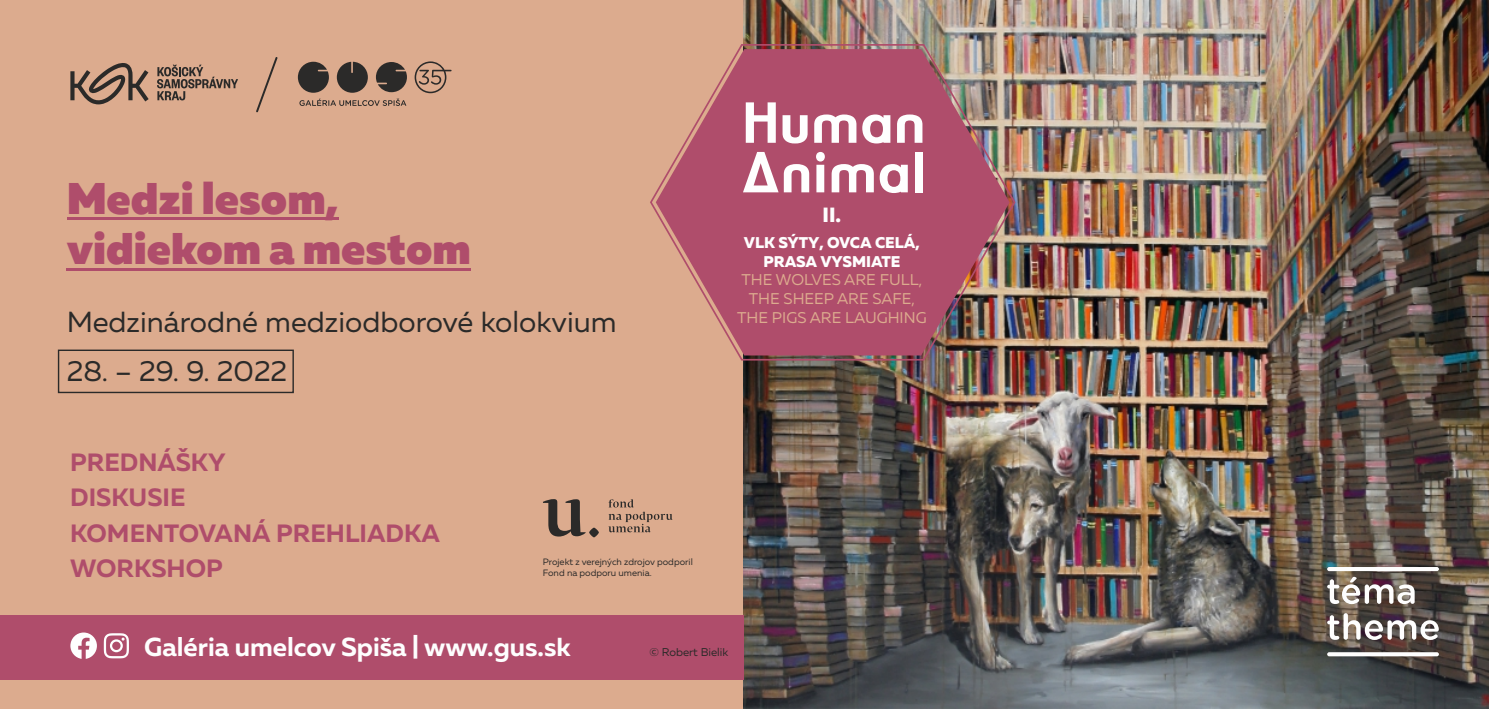
<style>
.page{position:relative;width:1489px;height:709px;background:#fff}
.page>*{position:absolute;margin:0;border:0;box-sizing:border-box;transform-origin:0 0}
.t1{font:57.75px/49.5px "Worldof Water";color:#fefefe}
.t2{font:900 44.25px/50.5px "Muller";color:#af4d6b}
.t3{font:29px "Muller";color:#2b2a29}
.t4{font:700 26px "Muller";color:#fefefe}
.t5{font:700 25px/35.5px "Muller";color:#af4d6b}
.t6{font:800 20.5px "Muller";color:#fefefe}
.t7{font:15.5px/18.5px "Muller";color:#dcab8e;text-align:center}
.t8{font:800 15.5px/18.5px "Muller";color:#fefefe;text-align:center}
.t9{font:11.25px "Muller";color:#2b2a29}
.t10{font:9.25px/11px "Muller";color:#2b2a29}
</style>
<div class="page">
<div style="left:0;top:0;width:1488px;height:709px;background:#dcab8e"></div>
<img style="left:744px;top:0;width:744px;height:709px">
<svg style="left:256px;top:57px;width:21px;height:55px"></svg>
<svg style="left:70px;top:63px;width:79px;height:41px"></svg>
<svg style="left:157px;top:65px;width:81px;height:35px"></svg>
<svg style="left:414px;top:61px;width:37px;height:32px"></svg>
<svg style="left:298px;top:62px;width:109px;height:44px"></svg>
<hr style="left:67px;top:218px;width:271px;height:2px;background:#af4d6b">
<hr style="left:67px;top:268px;width:404px;height:2px;background:#af4d6b">
<div style="left:58px;top:349px;width:236px;height:44px;border:1px solid #2b2a29"></div>
<img style="left:650px;top:44px;width:365px;height:316px">
<svg style="left:655px;top:49px;width:354px;height:306px;background:#b15f70"></svg>
<svg style="left:862px;top:114px;width:28px;height:29px"></svg>
<svg style="left:879px;top:164px;width:28px;height:29px"></svg>
<div style="left:0;top:615px;width:744px;height:64px;background:#af4d6b"></div>
<svg style="left:104px;top:633px;width:25px;height:25px"></svg>
<svg style="left:70px;top:632px;width:27px;height:27px"></svg>
<svg style="left:543px;top:499px;width:42px;height:37px"></svg>
<svg style="left:608px;top:499px;width:64px;height:33px"></svg>
<svg style="left:589px;top:527px;width:10px;height:10px"></svg>
<svg style="left:1326px;top:577px;width:88px;height:27px;background:#988e89"></svg>
<svg style="left:1326px;top:613px;width:112px;height:27px;background:#8f8784"></svg>
<hr style="left:1326px;top:567px;width:112px;height:4px;background:#fefefe;border-radius:2px">
<svg style="left:1326px;top:652px;width:112px;height:4px"></svg>
<h2 class="t2" style="left:67px;top:176px;width:405px">Medzi lesom, vidiekom a mestom</h2>
<h3 class="t3" style="left:67px;top:309px;width:551px">Medzinárodné medziodborové kolokvium</h3>
<h3 class="t3" style="left:67px;top:358px;width:222px">28. – 29. 9. 2022</h3>
<h1 class="t1" style="left:742px;top:103px;width:185px">Hum n<br>Anim l</h1>
<h3 class="t6" style="left:822px;top:206px;width:20px">II.</h3>
<h3 class="t8" style="left:744px;top:234px;width:177px">VLK SÝTY, OVCA CELÁ,<br>PRASA VYSMIATE</h3>
<h3 class="t7" style="left:737px;top:272px;width:191px">THE WOLVES ARE FULL,<br>THE SHEEP ARE SAFE,<br>THE PIGS ARE LAUGHING</h3>
<h3 class="t5" style="left:70px;top:446px;width:371px">PREDNÁŠKY<br>DISKUSIE<br>KOMENTOVANÁ PREHLIADKA<br>WORKSHOP</h3>
<p class="t10" style="left:543px;top:556px;width:151px">Projekt z verejných zdrojov podporil<br>Fond na podporu umenia.</p>
<h3 class="t4" style="left:144px;top:636px;width:428px">Galéria umelcov Spiša | www.gus.sk</h3>
<p class="t9" style="left:649px;top:647px;width:80px">© Robert Bielik</p>
</div>
